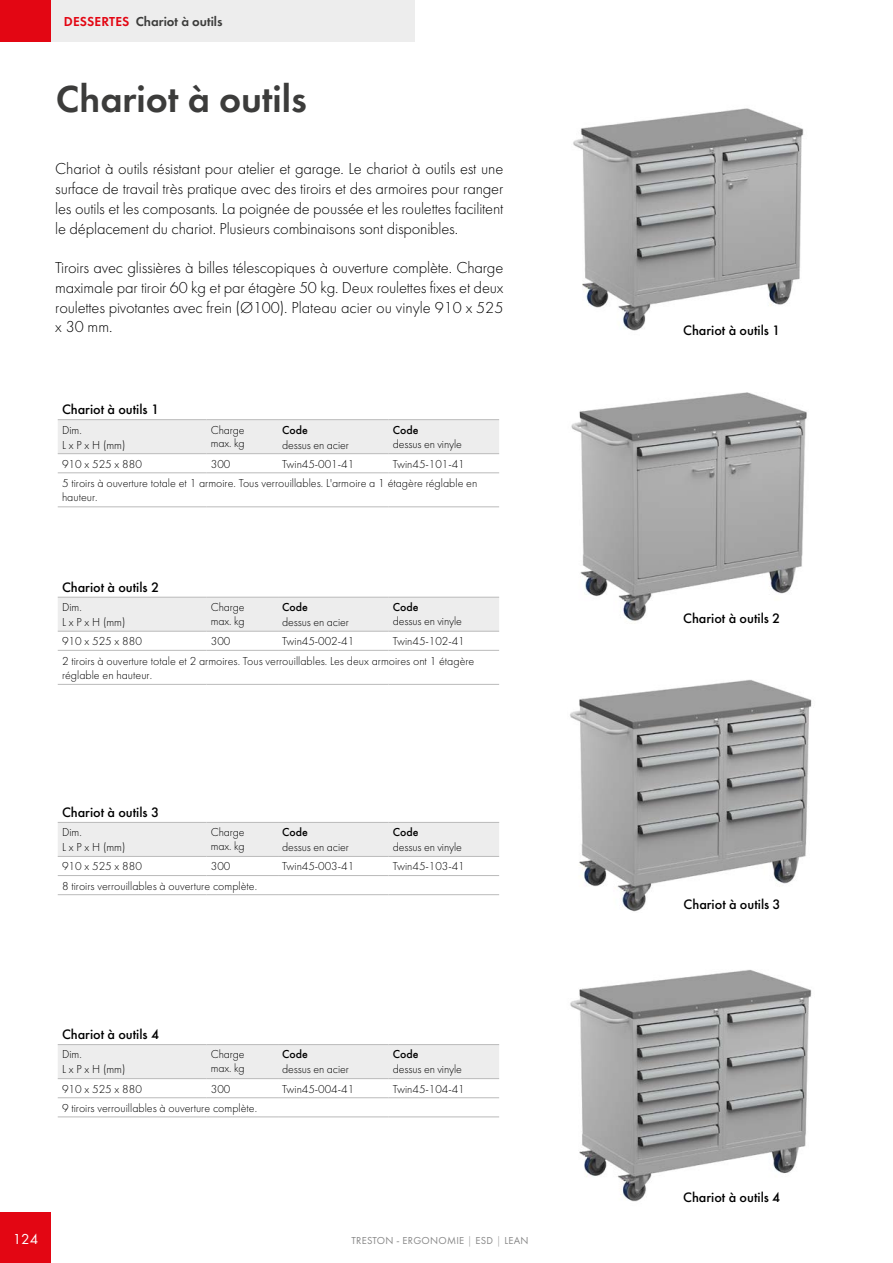
<style>
.page{position:relative;width:893px;height:1263px;background:#fff}
.page>*{position:absolute;margin:0;border:0;box-sizing:border-box;transform-origin:0 0}
.t1{font:39px "Futura Demi";color:#3c3c3b}
.t2{font:300 16.5px/19.8px "Futura";letter-spacing:-.01em;color:#000;text-align:justify}
.t3{font:15px "Futura";color:#fff}
.t4{font:500 14.25px "Futura";color:#000}
.t5{font:13.5px "Futura Demi";color:#3c3c3b}
.t6{font:300 12px/15px "Futura";color:#000}
.t7{font:500 12px "Futura";color:#000}
.t8{font:10.5px "Futura";letter-spacing:.025em;color:#878787}
.s1{color:#e30613}
.s2{font-weight:300}
</style>
<div class="page">
<img style="left:573px;top:108px;width:231px;height:223px">
<img style="left:571px;top:392px;width:236px;height:229px">
<img style="left:570px;top:970px;width:242px;height:232px">
<img style="left:570px;top:679px;width:242px;height:233px">
<div style="left:0;top:1212px;width:51px;height:51px;background:#e30613"></div>
<div style="left:0;top:0;width:415px;height:42px;background:#ededed"></div>
<div style="left:0;top:0;width:51px;height:42px;background:#e30613"></div>
<div style="left:58px;top:420px;width:441px;height:33px;background:#ededed"></div>
<hr style="left:58px;top:419px;width:149px;height:1px;background:#bababa">
<hr style="left:207px;top:419px;width:71px;height:1px;background:#bababa">
<hr style="left:278px;top:419px;width:111px;height:1px;background:#bababa">
<hr style="left:389px;top:419px;width:110px;height:1px;background:#bababa">
<hr style="left:58px;top:453px;width:149px;height:1px;background:#bababa">
<hr style="left:207px;top:453px;width:71px;height:1px;background:#bababa">
<hr style="left:278px;top:453px;width:111px;height:1px;background:#bababa">
<hr style="left:389px;top:453px;width:110px;height:1px;background:#bababa">
<hr style="left:58px;top:472px;width:149px;height:1px;background:#bababa">
<hr style="left:207px;top:472px;width:71px;height:1px;background:#bababa">
<hr style="left:278px;top:472px;width:111px;height:1px;background:#bababa">
<hr style="left:389px;top:472px;width:110px;height:1px;background:#bababa">
<hr style="left:58px;top:506px;width:149px;height:1px;background:#bababa">
<hr style="left:207px;top:506px;width:71px;height:1px;background:#bababa">
<hr style="left:278px;top:506px;width:111px;height:1px;background:#bababa">
<hr style="left:389px;top:506px;width:110px;height:1px;background:#bababa">
<div style="left:58px;top:598px;width:441px;height:33px;background:#ededed"></div>
<hr style="left:58px;top:597px;width:149px;height:1px;background:#bababa">
<hr style="left:207px;top:597px;width:71px;height:1px;background:#bababa">
<hr style="left:278px;top:597px;width:111px;height:1px;background:#bababa">
<hr style="left:389px;top:597px;width:110px;height:1px;background:#bababa">
<hr style="left:58px;top:631px;width:149px;height:1px;background:#bababa">
<hr style="left:207px;top:631px;width:71px;height:1px;background:#bababa">
<hr style="left:278px;top:631px;width:111px;height:1px;background:#bababa">
<hr style="left:389px;top:631px;width:110px;height:1px;background:#bababa">
<hr style="left:58px;top:650px;width:149px;height:1px;background:#bababa">
<hr style="left:207px;top:650px;width:71px;height:1px;background:#bababa">
<hr style="left:278px;top:650px;width:111px;height:1px;background:#bababa">
<hr style="left:389px;top:650px;width:110px;height:1px;background:#bababa">
<hr style="left:58px;top:684px;width:149px;height:1px;background:#bababa">
<hr style="left:207px;top:684px;width:71px;height:1px;background:#bababa">
<hr style="left:278px;top:684px;width:111px;height:1px;background:#bababa">
<hr style="left:389px;top:684px;width:110px;height:1px;background:#bababa">
<div style="left:58px;top:823px;width:441px;height:33px;background:#ededed"></div>
<hr style="left:58px;top:822px;width:149px;height:1px;background:#bababa">
<hr style="left:207px;top:822px;width:71px;height:1px;background:#bababa">
<hr style="left:278px;top:822px;width:111px;height:1px;background:#bababa">
<hr style="left:389px;top:822px;width:110px;height:1px;background:#bababa">
<hr style="left:58px;top:856px;width:149px;height:1px;background:#bababa">
<hr style="left:207px;top:856px;width:71px;height:1px;background:#bababa">
<hr style="left:278px;top:856px;width:111px;height:1px;background:#bababa">
<hr style="left:389px;top:856px;width:110px;height:1px;background:#bababa">
<hr style="left:58px;top:875px;width:149px;height:1px;background:#bababa">
<hr style="left:207px;top:875px;width:71px;height:1px;background:#bababa">
<hr style="left:278px;top:875px;width:111px;height:1px;background:#bababa">
<hr style="left:389px;top:875px;width:110px;height:1px;background:#bababa">
<hr style="left:58px;top:894px;width:149px;height:1px;background:#bababa">
<hr style="left:207px;top:894px;width:71px;height:1px;background:#bababa">
<hr style="left:278px;top:894px;width:111px;height:1px;background:#bababa">
<hr style="left:389px;top:894px;width:110px;height:1px;background:#bababa">
<div style="left:58px;top:1045px;width:441px;height:33px;background:#ededed"></div>
<hr style="left:58px;top:1044px;width:149px;height:1px;background:#bababa">
<hr style="left:207px;top:1044px;width:71px;height:1px;background:#bababa">
<hr style="left:278px;top:1044px;width:111px;height:1px;background:#bababa">
<hr style="left:389px;top:1044px;width:110px;height:1px;background:#bababa">
<hr style="left:58px;top:1078px;width:149px;height:1px;background:#bababa">
<hr style="left:207px;top:1078px;width:71px;height:1px;background:#bababa">
<hr style="left:278px;top:1078px;width:111px;height:1px;background:#bababa">
<hr style="left:389px;top:1078px;width:110px;height:1px;background:#bababa">
<hr style="left:58px;top:1097px;width:149px;height:1px;background:#bababa">
<hr style="left:207px;top:1097px;width:71px;height:1px;background:#bababa">
<hr style="left:278px;top:1097px;width:111px;height:1px;background:#bababa">
<hr style="left:389px;top:1097px;width:110px;height:1px;background:#bababa">
<hr style="left:58px;top:1116px;width:149px;height:1px;background:#bababa">
<hr style="left:207px;top:1116px;width:71px;height:1px;background:#bababa">
<hr style="left:278px;top:1116px;width:111px;height:1px;background:#bababa">
<hr style="left:389px;top:1116px;width:110px;height:1px;background:#bababa">
<p class="t5" style="left:64px;top:13px;width:160px"><span class="s1">DESSERTES</span> Chariot à outils</p>
<h1 class="t1" style="left:56px;top:75px;width:252px">Chariot à outils</h1>
<p class="t2" style="left:55px;top:159px;width:450px">Chariot à outils résistant pour atelier et garage. Le chariot à outils est une surface de travail très pratique avec des tiroirs et des armoires pour ranger les outils et les composants. La poignée de poussée et les roulettes facilitent le déplacement du chariot. Plusieurs combinaisons sont disponibles.</p>
<h2 class="t2" style="left:55px;top:258px;width:450px">Tiroirs avec glissières à billes télescopiques à ouverture complète. Charge maximale par tiroir 60 kg et par étagère 50 kg. Deux roulettes fixes et deux roulettes pivotantes avec frein (Ø100). Plateau acier ou vinyle 910 x 525 x 30 mm.</h2>
<p class="t4" style="left:62px;top:401px;width:99px">Chariot à outils 1</p>
<p class="t6" style="left:62px;top:422px;width:65px">Dim.<br>L x P x H (mm)</p>
<p class="t6" style="left:211px;top:423px;width:35px;line-height:13.5px">Charge max. kg</p>
<p class="t7" style="left:282px;top:422px;width:27px">Code</p>
<p class="t6" style="left:282px;top:437px;width:68px">dessus en acier</p>
<p class="t7" style="left:393px;top:422px;width:27px">Code</p>
<p class="t6" style="left:393px;top:436px;width:71px">dessus en vinyle</p>
<p class="t6" style="left:62px;top:454px;width:417px;line-height:19.4px;text-indent:331px">Twin45-101-41<br>5 tiroirs à ouverture totale et 1 armoire. Tous verrouillables. L'armoire a 1 étagère réglable en</p>
<p class="t6" style="left:62px;top:490px;width:37px">hauteur.</p>
<p class="t6" style="left:62px;top:456px;width:81px">910 x 525 x 880</p>
<p class="t6" style="left:211px;top:456px;width:21px">300</p>
<p class="t6" style="left:282px;top:456px;width:73px">Twin45-001-41</p>
<p class="t4" style="left:62px;top:578px;width:99px">Chariot à outils 2</p>
<p class="t6" style="left:62px;top:600px;width:65px">Dim.<br>L x P x H (mm)</p>
<p class="t6" style="left:211px;top:600px;width:35px;line-height:13.5px">Charge max. kg</p>
<p class="t7" style="left:282px;top:600px;width:27px">Code</p>
<p class="t6" style="left:282px;top:615px;width:68px">dessus en acier</p>
<p class="t7" style="left:393px;top:600px;width:27px">Code</p>
<p class="t6" style="left:393px;top:614px;width:71px">dessus en vinyle</p>
<p class="t6" style="left:62px;top:634px;width:81px">910 x 525 x 880</p>
<p class="t6" style="left:211px;top:634px;width:21px">300</p>
<p class="t6" style="left:282px;top:634px;width:73px">Twin45-002-41</p>
<p class="t6" style="left:62px;top:632px;width:414px;line-height:19.4px;text-indent:331px">Twin45-102-41<br>2 tiroirs à ouverture totale et 2 armoires. Tous verrouillables. Les deux armoires ont 1 étagère</p>
<p class="t6" style="left:62px;top:667px;width:92px">réglable en hauteur.</p>
<p class="t4" style="left:62px;top:803px;width:99px">Chariot à outils 3</p>
<p class="t6" style="left:62px;top:825px;width:65px">Dim.<br>L x P x H (mm)</p>
<p class="t6" style="left:211px;top:825px;width:35px;line-height:13.5px">Charge max. kg</p>
<p class="t7" style="left:282px;top:825px;width:27px">Code</p>
<p class="t6" style="left:282px;top:840px;width:68px">dessus en acier</p>
<p class="t7" style="left:393px;top:825px;width:27px">Code</p>
<p class="t6" style="left:393px;top:839px;width:71px">dessus en vinyle</p>
<p class="t6" style="left:62px;top:859px;width:81px">910 x 525 x 880</p>
<p class="t6" style="left:211px;top:859px;width:21px">300</p>
<p class="t6" style="left:282px;top:859px;width:73px">Twin45-003-41</p>
<p class="t6" style="left:393px;top:859px;width:73px">Twin45-103-41</p>
<p class="t6" style="left:62px;top:878px;width:197px">8 tiroirs verrouillables à ouverture complète.</p>
<p class="t4" style="left:62px;top:1026px;width:99px">Chariot à outils 4</p>
<p class="t6" style="left:62px;top:1047px;width:65px">Dim.<br>L x P x H (mm)</p>
<p class="t6" style="left:211px;top:1048px;width:35px;line-height:13.5px">Charge max. kg</p>
<p class="t7" style="left:282px;top:1047px;width:27px">Code</p>
<p class="t6" style="left:282px;top:1062px;width:68px">dessus en acier</p>
<p class="t7" style="left:393px;top:1047px;width:27px">Code</p>
<p class="t6" style="left:393px;top:1061px;width:71px">dessus en vinyle</p>
<p class="t6" style="left:62px;top:1081px;width:81px">910 x 525 x 880</p>
<p class="t6" style="left:211px;top:1081px;width:21px">300</p>
<p class="t6" style="left:282px;top:1081px;width:73px">Twin45-004-41</p>
<p class="t6" style="left:393px;top:1081px;width:73px">Twin45-104-41</p>
<p class="t6" style="left:62px;top:1100px;width:197px">9 tiroirs verrouillables à ouverture complète.</p>
<p class="t3" style="left:13px;top:1230px;width:27px">124</p>
<p class="t8" style="left:352px;top:1234px;width:178px">TRESTON - ERGONOMIE <span class="s2">|</span> ESD <span class="s2">|</span> LEAN</p>
<p class="t4" style="left:683px;top:321px;width:99px">Chariot à outils 1</p>
<p class="t4" style="left:683px;top:610px;width:99px">Chariot à outils 2</p>
<p class="t4" style="left:684px;top:896px;width:99px">Chariot à outils 3</p>
<p class="t4" style="left:683px;top:1189px;width:99px">Chariot à outils 4</p>
</div>
